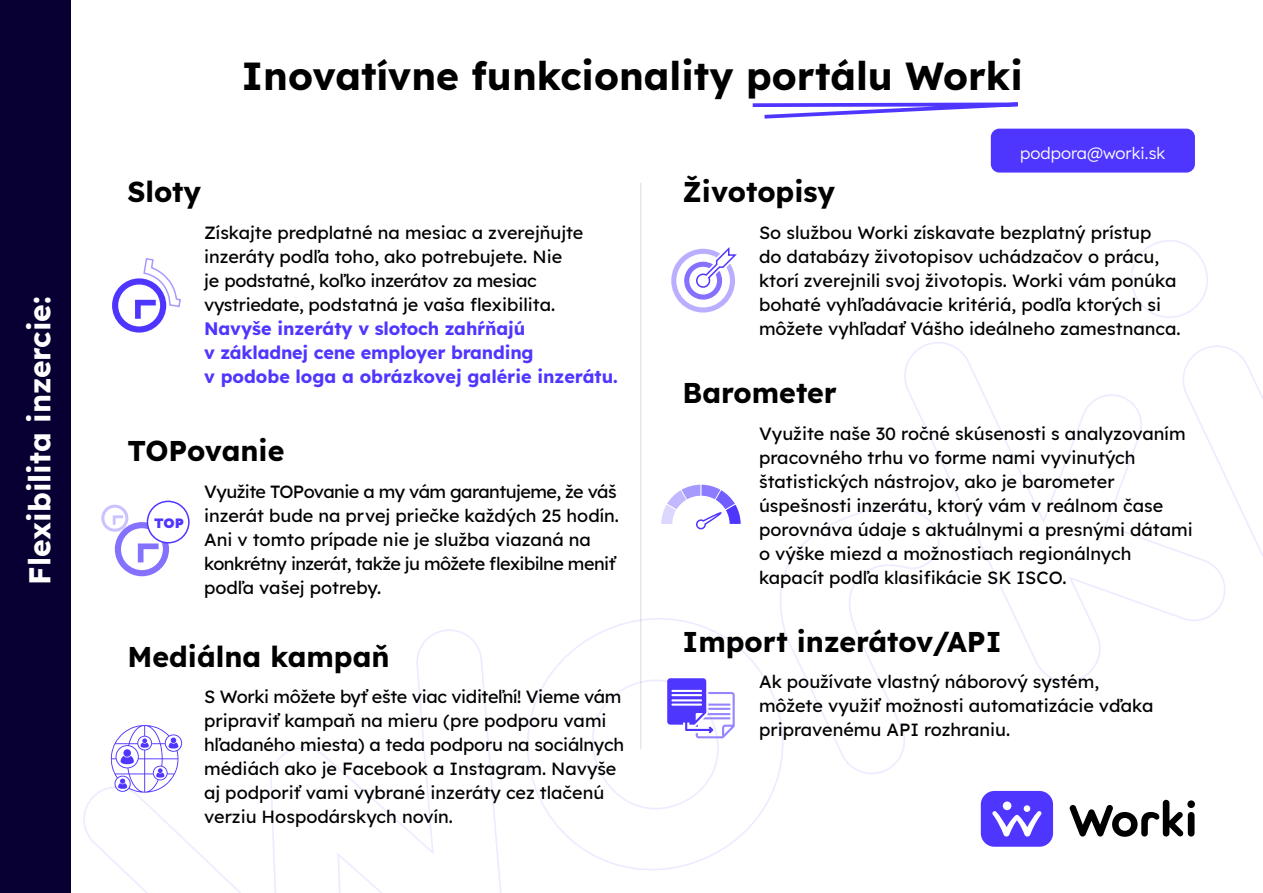
<style>
.page{position:relative;width:1263px;height:893px;background:#fff}
.page>*{position:absolute;margin:0;border:0;box-sizing:border-box;transform-origin:0 0}
.t1{font:700 39px "Lexend Deca";color:#000}
.t2{font:700 30px "Lexend Deca";color:#fff}
.t3{font:700 28.5px "Lexend Deca";color:#000}
.t4{font:18px/24px "Lexend Deca";color:#000}
.t5{font:18px/24px "Lexend Deca";letter-spacing:-.02em;color:#000}
.t6{font:700 18px/24px "Lexend Deca";letter-spacing:-.01em;color:#4f36ff}
.t7{font:300 16.5px "Lexend";color:#fff}
.t8{font:900 13.5px "Lexend";color:#4f36ff}
</style>
<div class="page">
<svg style="left:83px;top:629px;width:418px;height:264px"></svg>
<svg style="left:1131px;top:240px;width:77px;height:78px"></svg>
<svg style="left:1231px;top:349px;width:32px;height:208px"></svg>
<svg style="left:527px;top:601px;width:251px;height:270px"></svg>
<svg style="left:751px;top:507px;width:154px;height:271px"></svg>
<svg style="left:900px;top:342px;width:331px;height:343px"></svg>
<svg style="left:981px;top:791px;width:72px;height:56px;background:#6d59ff"></svg>
<div style="left:1187px;top:800px;width:8px;height:8px;background:#000;border-radius:50%"></div>
<div style="left:1188px;top:812px;width:6px;height:24px;background:#000;border-radius:3px"></div>
<svg style="left:1069px;top:800px;width:114px;height:37px"></svg>
<svg style="left:752px;top:102px;width:266px;height:17px"></svg>
<div style="left:0;top:0;width:71px;height:893px;background:#080033"></div>
<svg style="left:671px;top:247px;width:66px;height:66px"></svg>
<svg style="left:112px;top:258px;width:69px;height:75px"></svg>
<div style="left:147px;top:501px;width:43px;height:42px;border:2px solid #4f36ff;border-radius:50%"></div>
<svg style="left:101px;top:505px;width:68px;height:71px"></svg>
<svg style="left:661px;top:485px;width:80px;height:45px"></svg>
<svg style="left:111px;top:725px;width:71px;height:68px"></svg>
<svg style="left:667px;top:678px;width:68px;height:60px"></svg>
<hr style="left:640px;top:183px;width:1px;height:566px;background:#000">
<div style="left:991px;top:129px;width:204px;height:44px;background:#4f36ff;border-radius:9px"></div>
<h2 class="t2" style="left:16px;top:585px;width:290px;rotate:-90deg">Flexibilita inzercie:</h2>
<h1 class="t1" style="left:242px;top:45px;width:783px">Inovatívne funkcionality portálu Worki</h1>
<h3 class="t3" style="left:128px;top:169px;width:75px">Sloty</h3>
<p class="t4" style="left:204px;top:219px;width:381px">Získajte predplatné na mesiac a zverejňujte inzeráty podľa toho, ako potrebujete. Nie<br>je podstatné, koľko inzerátov za mesiac vystriedate, podstatná je vaša flexibilita.</p>
<p class="t6" style="left:204px;top:315px;width:415px">Navyše inzeráty v slotoch zahŕňajú<br>v základnej cene employer branding<br>v podobe loga a obrázkovej galérie inzerátu.</p>
<h3 class="t3" style="left:128px;top:429px;width:158px">TOPovanie</h3>
<p class="t5" style="left:204px;top:479px;width:416px">Využite TOPovanie a my vám garantujeme, že váš inzerát bude na prvej priečke každých 25 hodín.<br>Ani v tomto prípade nie je služba viazaná na konkrétny inzerát, takže ju môžete flexibilne meniť podľa vašej potreby.</p>
<p class="t8" style="left:154px;top:511px;width:31px">TOP</p>
<h3 class="t3" style="left:128px;top:634px;width:263px">Mediálna kampaň</h3>
<p class="t4" style="left:204px;top:684px;width:422px">S Worki môžete byť ešte viac viditeľní! Vieme vám pripraviť kampaň na mieru (pre podporu vami hľadaného miesta) a teda podporu na sociálnych médiách ako je Facebook a Instagram. Navyše aj podporiť vami vybrané inzeráty cez tlačenú verziu Hospodárskych novín.</p>
<p class="t7" style="left:1020px;top:141px;width:147px">podpora@worki.sk</p>
<h3 class="t3" style="left:682px;top:169px;width:154px">Životopisy</h3>
<p class="t4" style="left:759px;top:219px;width:423px">So službou Worki získavate bezplatný prístup<br>do databázy životopisov uchádzačov o prácu, ktorí zverejnili svoj životopis. Worki vám ponúka bohaté vyhľadávacie kritériá, podľa ktorých si môžete vyhľadať Vášho ideálneho zamestnanca.</p>
<h3 class="t3" style="left:682px;top:370px;width:156px">Barometer</h3>
<p class="t4" style="left:759px;top:420px;width:435px">Využite naše 30 ročné skúsenosti s analyzovaním pracovného trhu vo forme nami vyvinutých štatistických nástrojov, ako je barometer úspešnosti inzerátu, ktorý vám v reálnom čase porovnáva údaje s aktuálnymi a presnými dátami o výške miezd a možnostiach regionálnych kapacít podľa klasifikácie SK ISCO.</p>
<h3 class="t3" style="left:682px;top:619px;width:320px">Import inzerátov/API</h3>
<p class="t4" style="left:759px;top:669px;width:396px">Ak používate vlastný náborový systém, môžete využiť možnosti automatizácie vďaka pripravenému API rozhraniu.</p>
</div>
